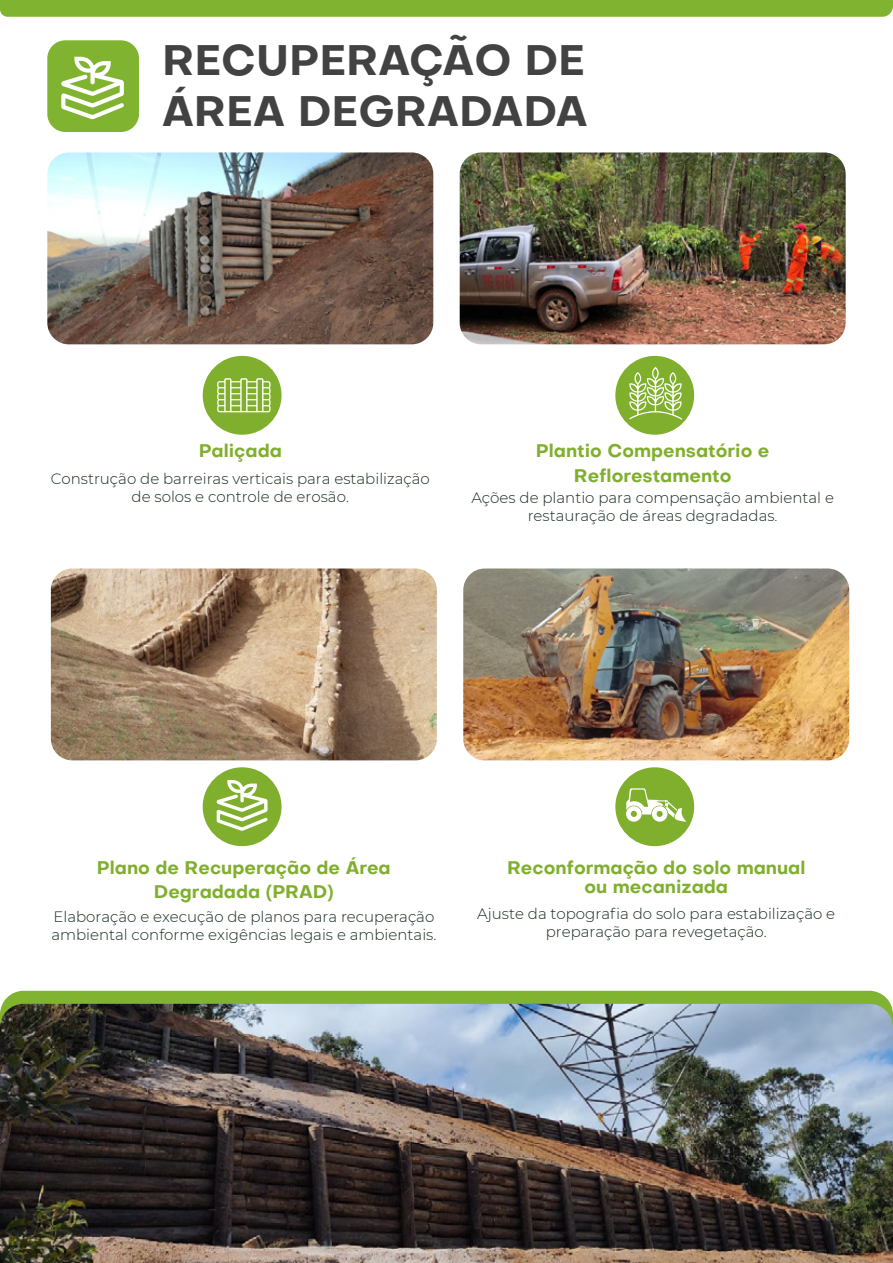
<style>
.page{position:relative;width:893px;height:1263px;background:#fff}
.page>*{position:absolute;margin:0;border:0;box-sizing:border-box;transform-origin:0 0}
.t1{font:700 42px/50.4px "Objective";color:#424242}
.t2{font:700 18px/24.2px "Objective";color:#80af2e;text-align:center}
.t3{font:300 15px/18px "Montserrat";color:#162b1b;text-align:center}
</style>
<div class="page">
<div style="left:203px;top:356px;width:79px;height:79px;background:#80af2e;border-radius:50%"></div>
<div style="left:615px;top:356px;width:79px;height:79px;background:#80af2e;border-radius:50%"></div>
<div style="left:203px;top:767px;width:79px;height:79px;background:#80af2e;border-radius:50%"></div>
<div style="left:615px;top:767px;width:79px;height:79px;background:#80af2e;border-radius:50%"></div>
<img style="left:51px;top:568px;width:386px;height:192px">
<img style="left:463px;top:568px;width:386px;height:192px">
<svg style="left:2px;top:991px;width:889px;height:13px;background:#81b333"></svg>
<div style="left:0;top:0;width:893px;height:17px;background:#80b32f"></div>
<img style="left:47px;top:152px;width:386px;height:192px">
<img style="left:460px;top:152px;width:386px;height:192px">
<img style="left:0;top:1004px;width:893px;height:259px">
<div style="left:47px;top:40px;width:92px;height:92px;background:#80b32f;border-radius:18px"></div>
<svg style="left:61px;top:57px;width:63px;height:62px"></svg>
<svg style="left:217px;top:780px;width:51px;height:51px"></svg>
<svg style="left:217px;top:378px;width:54px;height:34px"></svg>
<svg style="left:629px;top:367px;width:53px;height:52px"></svg>
<svg style="left:626px;top:788px;width:60px;height:34px"></svg>
<h1 class="t1" style="left:162px;top:35px;width:427px">RECUPERAÇÃO DE<br>ÁREA DEGRADADA</h1>
<p class="t2" style="left:199px;top:439px;width:85px">Paliçada</p>
<p class="t3" style="left:51px;top:469px;width:381px">Construção de barreiras verticais para estabilização de solos e controle de erosão.</p>
<p class="t2" style="left:536px;top:439px;width:235px">Plantio Compensatório e<br>Reflorestamento</p>
<p class="t3" style="left:471px;top:488px;width:364px">Ações de plantio para compensação ambiental e restauração de áreas degradadas.</p>
<p class="t2" style="left:97px;top:855px;width:295px">Plano de Recuperação de Área<br>Degradada (PRAD)</p>
<p class="t3" style="left:51px;top:907px;width:387px;text-align:left">Elaboração e execução de planos para recuperação ambiental conforme exigências legais e ambientais.</p>
<p class="t2" style="left:507px;top:857px;width:300px;line-height:19.5px">Reconformação do solo manual ou mecanizada</p>
<p class="t3" style="left:477px;top:904px;width:359px">Ajuste da topografia do solo para estabilização e preparação para revegetação.</p>
</div>
